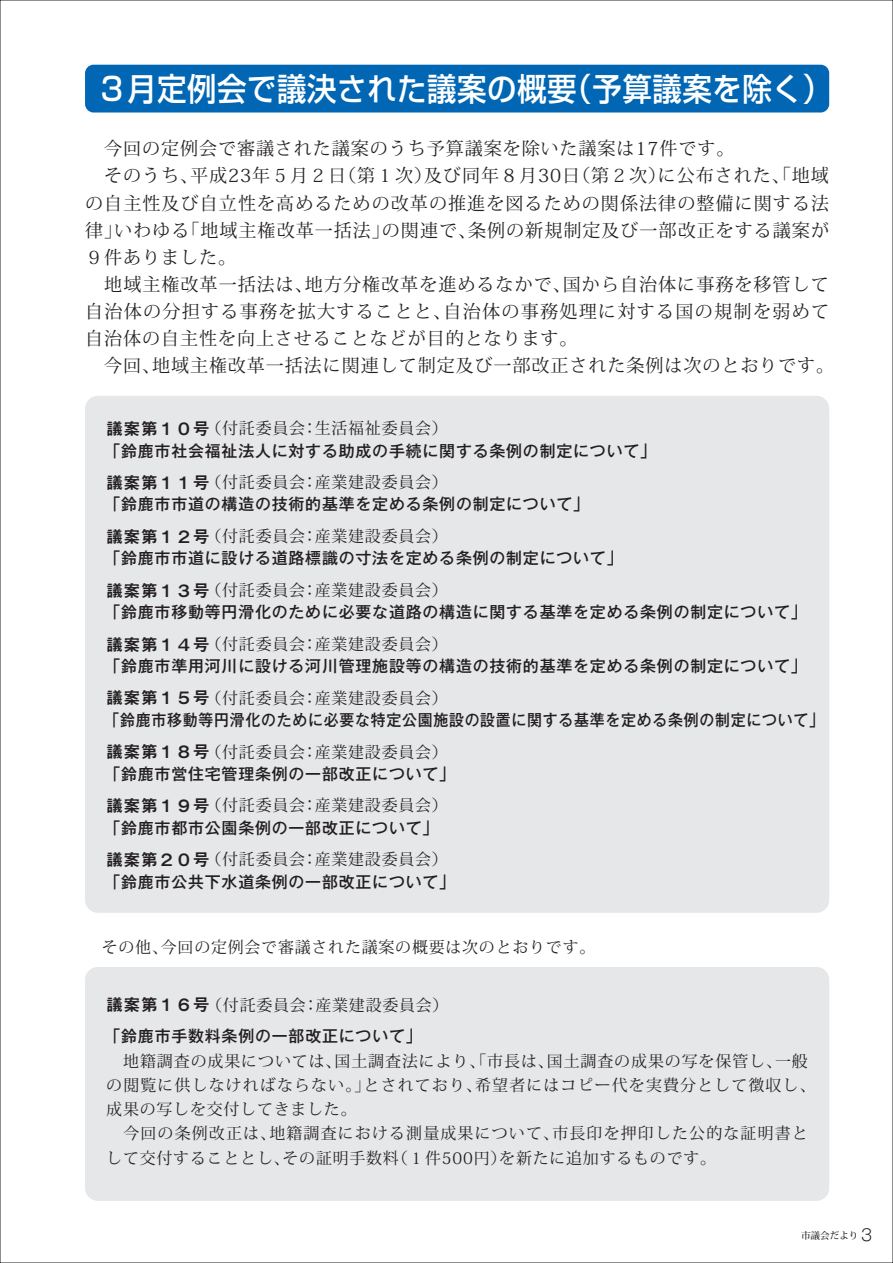
<style>
.page{position:relative;width:893px;height:1263px;background:#fff}
.page>*{position:absolute;margin:0;border:0;box-sizing:border-box;transform-origin:0 0}
.t1{font:500 31.95px "Shin Go Pro";letter-spacing:.02em;color:#fff;scale:.92 1}
.t2{font:18px/27.2px "Koz Min Pro";letter-spacing:.055em;color:#231f20}
.t3{font:16.95px "Midashi Go Pro MB31";letter-spacing:.02em;color:#231f20}
.t4{font:15.9px/24.3px "Koz Min Pro";letter-spacing:.05em;color:#231f20}
.t5{font:500 15.9px/31.8px "Gothic MB101 Pro";letter-spacing:.05em;color:#231f20}
.t6{font:500 15.9px "Gothic MB101 Pro";letter-spacing:.05em;color:#231f20;scale:.94 1}
.t7{font:500 9.6px "Koz Min Pro";color:#231f20}
.s1{font-family:"Midashi Go Pro MB31";font-weight:400;font-size:16.95px}
.s2{font-family:"Koz Min Pro";font-weight:400}
.s3{font-family:"Gothic MB101 Pro";font-weight:300;font-size:15.9px}
</style>
<div class="page">
<div style="left:85px;top:65px;width:744px;height:47px;background:#0166b3;border-radius:9px"></div>
<div style="left:85px;top:967px;width:744px;height:234px;background:#e6e7e9;border-radius:13px"></div>
<div style="left:85px;top:396px;width:744px;height:517px;background:#e6e7e9;border-radius:13px"></div>
<p class="t1" style="left:97px;top:62px;width:800px">３月定例会で議決された議案の概要（予算議案を除く）</p>
<p class="t2" style="left:85px;top:135px;width:751px">　今回の定例会で審議された議案のうち予算議案を除いた議案は17件です。<br>　そのうち、平成23年５月２日（第１次）及び同年８月30日（第２次）に公布された、「地域の自主性及び自立性を高めるための改革の推進を図るための関係法律の整備に関する法律」いわゆる「地域主権改革一括法」の関連で、条例の新規制定及び一部改正をする議案が９件ありました。<br>　地域主権改革一括法は、地方分権改革を進めるなかで、国から自治体に事務を移管して自治体の分担する事務を拡大することと、自治体の事務処理に対する国の規制を弱めて自治体の自主性を向上させることなどが目的となります。<br>　今回、地域主権改革一括法に関連して制定及び一部改正された条例は次のとおりです。</p>
<p class="t4" style="left:205px;top:416px;width:244px">（付託委員会：生活福祉委員会）</p>
<p class="t3" style="left:106px;top:415px;width:105px">議案第１０号</p>
<p class="t5" style="left:104px;top:433px;width:553px">「鈴鹿市社会福祉法人に対する助成の手続に関する条例の制定について」</p>
<p class="t4" style="left:205px;top:469px;width:244px">（付託委員会：産業建設委員会）</p>
<p class="t4" style="left:205px;top:523px;width:244px">（付託委員会：産業建設委員会）</p>
<p class="t3" style="left:106px;top:469px;width:105px">議案第１１号</p>
<p class="t5" style="left:104px;top:486px;width:486px">「鈴鹿市市道の構造の技術的基準を定める条例の制定について」</p>
<p class="t3" style="left:106px;top:523px;width:105px">議案第１２号</p>
<p class="t5" style="left:104px;top:540px;width:520px">「鈴鹿市市道に設ける道路標識の寸法を定める条例の制定について」</p>
<p class="t4" style="left:205px;top:577px;width:244px">（付託委員会：産業建設委員会）</p>
<p class="t4" style="left:205px;top:631px;width:244px">（付託委員会：産業建設委員会）</p>
<p class="t3" style="left:106px;top:577px;width:105px">議案第１３号</p>
<p class="t5" style="left:104px;top:594px;width:704px">「鈴鹿市移動等円滑化のために必要な道路の構造に関する基準を定める条例の制定について」</p>
<p class="t3" style="left:106px;top:631px;width:105px">議案第１４号</p>
<p class="t5" style="left:104px;top:648px;width:704px">「鈴鹿市準用河川に設ける河川管理施設等の構造の技術的基準を定める条例の制定について」</p>
<p class="t4" style="left:205px;top:685px;width:244px">（付託委員会：産業建設委員会）</p>
<p class="t4" style="left:205px;top:739px;width:244px">（付託委員会：産業建設委員会）</p>
<p class="t3" style="left:106px;top:684px;width:105px">議案第１５号</p>
<p class="t6" style="left:104px;top:707px;width:767px">「鈴鹿市移動等円滑化のために必要な特定公園施設の設置に関する基準を定める条例の制定について」</p>
<p class="t3" style="left:106px;top:738px;width:105px">議案第１８号</p>
<p class="t5" style="left:104px;top:756px;width:352px">「鈴鹿市営住宅管理条例の一部改正について」</p>
<p class="t4" style="left:205px;top:793px;width:244px">（付託委員会：産業建設委員会）</p>
<p class="t4" style="left:205px;top:847px;width:244px">（付託委員会：産業建設委員会）</p>
<p class="t3" style="left:106px;top:792px;width:105px">議案第１９号</p>
<p class="t5" style="left:104px;top:810px;width:336px">「鈴鹿市都市公園条例の一部改正について」</p>
<p class="t3" style="left:106px;top:846px;width:105px">議案第２０号</p>
<p class="t5" style="left:104px;top:864px;width:352px">「鈴鹿市公共下水道条例の一部改正について」</p>
<p class="t4" style="left:85px;top:934px;width:512px">　その他、今回の定例会で審議された議案の概要は次のとおりです。</p>
<p class="t5" style="left:104px;top:987px;width:346px"><span class="s1">議案第１６号　</span><span class="s2">（付託委員会：産業建設委員会）</span>「鈴鹿市手数料条例の一部改正について」</p>
<p class="t4" style="left:106px;top:1048px;width:711px">　地籍調査の成果については、国土調査法により、「市長は、国土調査の成果の写を保管し、一般の閲覧に供しなければならない。」とされており、希望者にはコピー代を実費分として徴収し、成果の写しを交付してきました。<br>　今回の条例改正は、地籍調査における測量成果について、市長印を押印した公的な証明書として交付することとし、その証明手数料（１件500円）を新たに追加するものです。</p>
<p class="t7" style="left:801px;top:1228px;width:72px">市議会だより <span class="s3">3</span></p>
</div>
